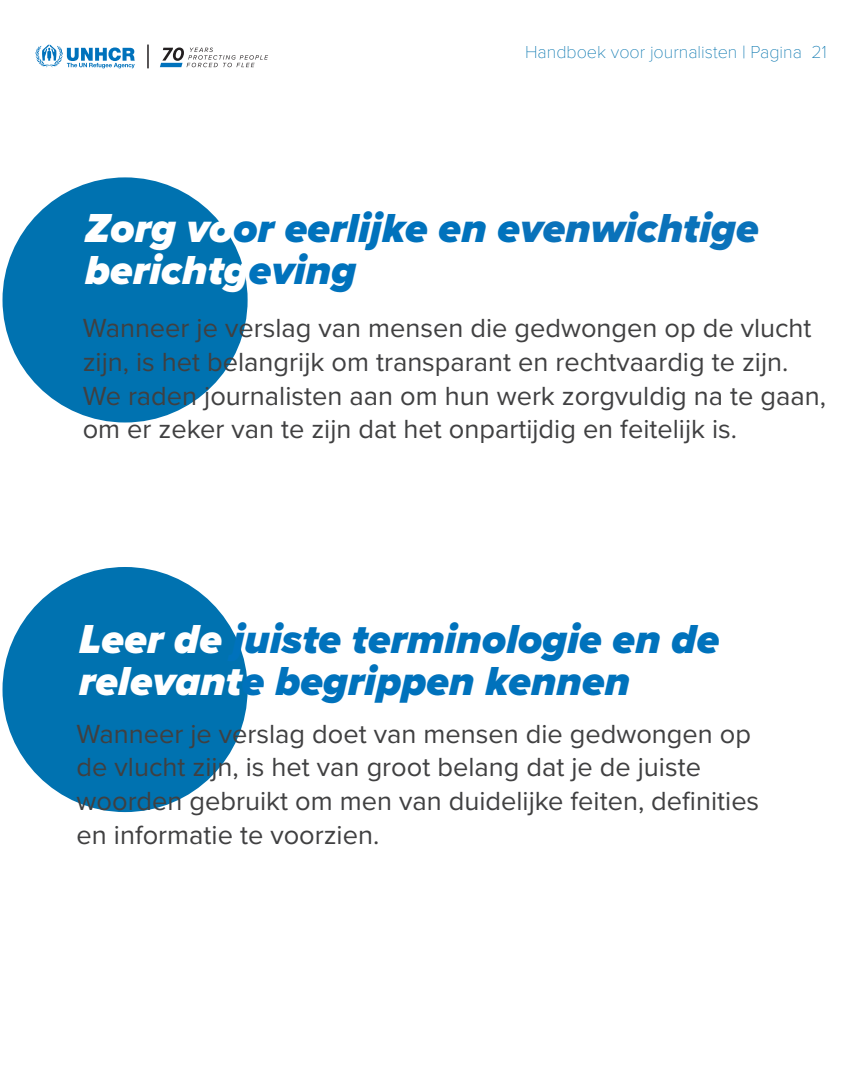
<style>
.page{position:relative;width:864px;height:1080px;background:#fff}
.page>*{position:absolute;margin:0;border:0;box-sizing:border-box;transform-origin:0 0}
.t1{font:italic 900 42px/42px "Proxima Nova";color:#0072bc}
.t2{font:27.3px/33.6px "Proxima Nova";color:#404041}
.t3{font:100 18px "Proxima Nova T";color:#0072ad}
.s1{color:#fff}
.s2{color:#0a72ba}
</style>
<div class="page">
<div style="left:3px;top:177px;width:245px;height:246px;background:#0072b0;border-radius:50%"></div>
<div style="left:3px;top:567px;width:245px;height:245px;background:#0072b0;border-radius:50%"></div>
<svg style="left:35px;top:45px;width:100px;height:23px"></svg>
<svg style="left:160px;top:48px;width:108px;height:19px"></svg>
<hr style="left:147px;top:45px;width:2px;height:23px;background:#231f20">
<p class="t3" style="left:525px;top:39px;width:303px">Handboek voor journalisten | Pagina 21</p>
<h1 class="t1" style="left:85px;top:207px;width:675px"><span class="s1">Zorg vo</span>or eerlijke en e<span class="s2">venwichtige </span><span class="s1">berichtg</span>eving</h1>
<p class="t2" style="left:83px;top:310px;width:745px">Wanneer je verslag van mensen die gedwongen op de vlucht zijn, is het belangrijk om transparant en rechtvaardig te zijn.<br>We raden journalisten aan om hun werk zorgvuldig na te gaan, om er zeker van te zijn dat het onpartijdig en feitelijk is.</p>
<h1 class="t1" style="left:79px;top:618px;width:642px"><span class="s1">Leer de</span> juiste terminologie en de <span class="s1">relevant</span>e begrippen kennen</h1>
<p class="t2" style="left:77px;top:716px;width:684px">Wanneer je verslag doet van mensen die gedwongen op de vlucht zijn, is het van groot belang dat je de juiste woorden gebruikt om men van duidelijke feiten, definities en informatie te voorzien.</p>
</div>
